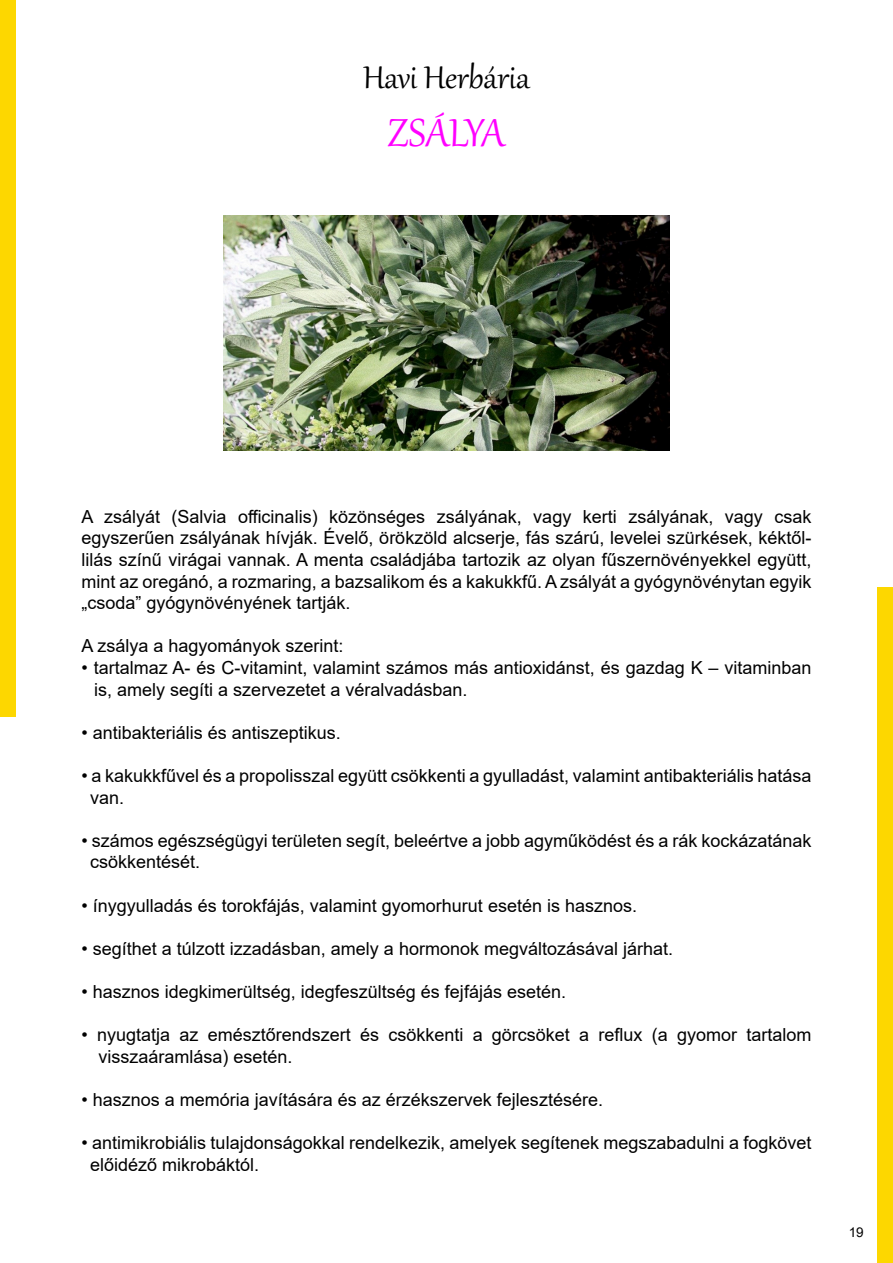
<style>
.page{position:relative;width:893px;height:1263px;background:#fff}
.page>*{position:absolute;margin:0;border:0;box-sizing:border-box;transform-origin:0 0}
.t1{font:48px "Gabriola";letter-spacing:-.005em;color:#f0f}
.t2{font:38.55px "Gabriola";color:#000}
.t3{font:18px/21.6px "Arial";color:#000}
.t4{font:13.5px "Arial";color:#000}
</style>
<div class="page">
<div style="left:877px;top:587px;width:16px;height:676px;background:#fdd700"></div>
<div style="left:0;top:0;width:16px;height:716px;background:#fdd700"></div>
<img style="left:223px;top:215px;width:447px;height:235px">
<h2 class="t2" style="left:363px;top:61px;width:168px">Havi Herbária</h2>
<h1 class="t1" style="left:388px;top:112px;width:119px">ZSÁLYA</h1>
<p class="t3" style="left:81px;top:506px;width:731px;text-align:justify">A zsályát (Salvia o昀케cinalis) közönséges zsályának, vagy kerti zsályának, vagy csak egyszerűen zsályának hívják. Évelő, örökzöld alcserje, fás szárú, levelei szürkések, kéktől&shy;lilás színű virágai vannak. A menta családjába tartozik az olyan fűszernövényekkel együtt, mint az oregánó, a rozmaring, a bazsalikom és a kakukkfű. A zsályát a gyógynövénytan egyik „csoda” gyógynövényének tartják.</p>
<p class="t3" style="left:81px;top:635px;width:264px">A zsálya a hagyományok szerint:</p>
<p class="t3" style="left:94px;top:657px;width:719px;text-indent:-13px">• tartalmaz A- és C-vitamint, valamint számos más antioxidánst, és gazdag K – vitaminban is, amely segíti a szervezetet a véralvadásban.</p>
<p class="t3" style="left:81px;top:722px;width:261px">• antibakteriális és antiszeptikus.</p>
<p class="t3" style="left:90px;top:765px;width:723px;text-indent:-9px">• a kakukkfűvel és a propolisszal együtt csökkenti a gyulladást, valamint antibakteriális hatása van.</p>
<p class="t3" style="left:90px;top:830px;width:723px;text-indent:-9px">• számos egészségügyi területen segít, beleértve a jobb agyműködést és a rák kockázatának csökkentését.</p>
<p class="t3" style="left:81px;top:896px;width:557px">• ínygyulladás és torokfájás, valamint gyomorhurut esetén is hasznos.</p>
<p class="t3" style="left:81px;top:939px;width:593px">• segíthet a túlzott izzadásban, amely a hormonok megváltozásával járhat.</p>
<p class="t3" style="left:81px;top:983px;width:486px">• hasznos idegkimerültség, idegfeszültség és fejfájás esetén.</p>
<p class="t3" style="left:99px;top:1024px;width:714px;text-indent:-17px">• nyugtatja az emésztőrendszert és csökkenti a görcsöket a re昀氀ux (a gyomor tartalom visszaáramlása) esetén.</p>
<p class="t3" style="left:81px;top:1091px;width:523px">• hasznos a memória javítására és az érzékszervek fejlesztésére.</p>
<p class="t3" style="left:90px;top:1134px;width:723px;text-indent:-9px">• antimikrobiális tulajdonságokkal rendelkezik, amelyek segítenek megszabadulni a fogkövet előidéző mikrobáktól.</p>
<p class="t4" style="left:849px;top:1227px;width:17px">19</p>
</div>
